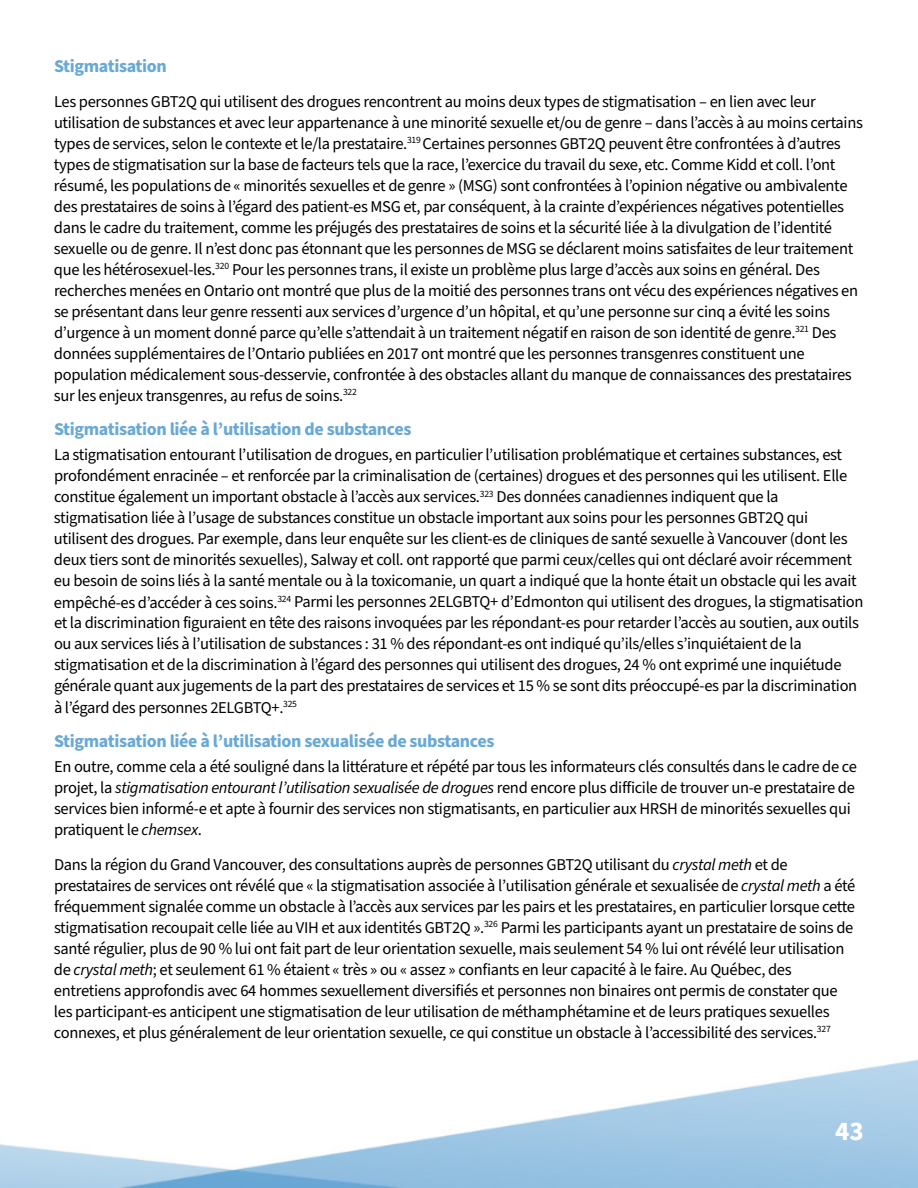
<style>
.page{position:relative;width:918px;height:1188px;background:#fff}
.page>*{position:absolute;margin:0;border:0;box-sizing:border-box;transform-origin:0 0}
.t1{font:700 27px "Source Sans Pro";color:#fff}
.t2{font:700 18px "Source Sans Pro";letter-spacing:-.02em;color:#69a9d4}
.t3{font:16.5px/21px "Source Sans Pro";letter-spacing:-.02em;color:#000}
.s1{font-style:italic}
</style>
<div class="page">
<img style="left:0;top:1059px;width:918px;height:129px">
<p class="t2" style="left:54px;top:54px;width:114px">Stigmatisation</p>
<p class="t3" style="left:54px;top:91px;width:811px">Les personnes GBT2Q qui utilisent des drogues rencontrent au moins deux types de stigmatisation – en lien avec leur utilisation de substances et avec leur appartenance à une minorité sexuelle et/ou de genre – dans l’accès à au moins certains types de services, selon le contexte et le/la prestataire.<sup>319</sup> Certaines personnes GBT2Q peuvent être confrontées à d’autres types de stigmatisation sur la base de facteurs tels que la race, l’exercice du travail du sexe, etc. Comme Kidd et coll. l’ont résumé, les populations de « minorités sexuelles et de genre » (MSG) sont confrontées à l’opinion négative ou ambivalente des prestataires de soins à l’égard des patient-es MSG et, par conséquent, à la crainte d’expériences négatives potentielles dans le cadre du traitement, comme les préjugés des prestataires de soins et la sécurité liée à la divulgation de l’identité sexuelle ou de genre. Il n’est donc pas étonnant que les personnes de MSG se déclarent moins satisfaites de leur traitement que les hétérosexuel-les.<sup>320</sup> Pour les personnes trans, il existe un problème plus large d’accès aux soins en général. Des recherches menées en Ontario ont montré que plus de la moitié des personnes trans ont vécu des expériences négatives en se présentant dans leur genre ressenti aux services d’urgence d’un hôpital, et qu’une personne sur cinq a évité les soins d’urgence à un moment donné parce qu’elle s’attendait à un traitement négatif en raison de son identité de genre.<sup>321</sup> Des données supplémentaires de l’Ontario publiées en 2017 ont montré que les personnes transgenres constituent une population médicalement sous-desservie, confrontée à des obstacles allant du manque de connaissances des prestataires sur les enjeux transgenres, au refus de soins.<sup>322</sup></p>
<p class="t2" style="left:54px;top:417px;width:359px">Stigmatisation liée à l’utilisation de substances</p>
<p class="t3" style="left:54px;top:445px;width:811px">La stigmatisation entourant l’utilisation de drogues, en particulier l’utilisation problématique et certaines substances, est profondément enracinée – et renforcée par la criminalisation de (certaines) drogues et des personnes qui les utilisent. Elle constitue également un important obstacle à l’accès aux services.<sup>323</sup> Des données canadiennes indiquent que la stigmatisation liée à l’usage de substances constitue un obstacle important aux soins pour les personnes GBT2Q qui utilisent des drogues. Par exemple, dans leur enquête sur les client-es de cliniques de santé sexuelle à Vancouver (dont les deux tiers sont de minorités sexuelles), Salway et coll. ont rapporté que parmi ceux/celles qui ont déclaré avoir récemment eu besoin de soins liés à la santé mentale ou à la toxicomanie, un quart a indiqué que la honte était un obstacle qui les avait empêché-es d’accéder à ces soins.<sup>324</sup> Parmi les personnes 2ELGBTQ+ d’Edmonton qui utilisent des drogues, la stigmatisation et la discrimination figuraient en tête des raisons invoquées par les répondant-es pour retarder l’accès au soutien, aux outils ou aux services liés à l’utilisation de substances : 31 % des répondant-es ont indiqué qu’ils/elles s’inquiétaient de la stigmatisation et de la discrimination à l’égard des personnes qui utilisent des drogues, 24 % ont exprimé une inquiétude générale quant aux jugements de la part des prestataires de services et 15 % se sont dits préoccupé-es par la discrimination à l’égard des personnes 2ELGBTQ+.<sup>325</sup></p>
<p class="t2" style="left:54px;top:729px;width:442px">Stigmatisation liée à l’utilisation sexualisée de substances</p>
<p class="t3" style="left:54px;top:757px;width:804px">En outre, comme cela a été souligné dans la littérature et répété par tous les informateurs clés consultés dans le cadre de ce projet, la <span class="s1">stigmatisation entourant l’utilisation sexualisée de drogues</span> rend encore plus difficile de trouver un-e prestataire de services bien informé-e et apte à fournir des services non stigmatisants, en particulier aux HRSH de minorités sexuelles qui pratiquent le <span class="s1">chemsex</span>.</p>
<p class="t3" style="left:54px;top:854px;width:803px">Dans la région du Grand Vancouver, des consultations auprès de personnes GBT2Q utilisant du <span class="s1">crystal meth</span> et de prestataires de services ont révélé que « la stigmatisation associée à l’utilisation générale et sexualisée de <span class="s1">crystal meth</span> a été fréquemment signalée comme un obstacle à l’accès aux services par les pairs et les prestataires, en particulier lorsque cette stigmatisation recoupait celle liée au VIH et aux identités GBT2Q ».<sup>326</sup> Parmi les participants ayant un prestataire de soins de santé régulier, plus de 90 % lui ont fait part de leur orientation sexuelle, mais seulement 54 % lui ont révélé leur utilisation de <span class="s1">crystal meth</span>; et seulement 61 % étaient « très » ou « assez » confiants en leur capacité à le faire. Au Québec, des entretiens approfondis avec 64 hommes sexuellement diversifiés et personnes non binaires ont permis de constater que les participant-es anticipent une stigmatisation de leur utilisation de méthamphétamine et de leurs pratiques sexuelles connexes, et plus généralement de leur orientation sexuelle, ce qui constitue un obstacle à l’accessibilité des services.<sup>327</sup></p>
<h1 class="t1" style="left:835px;top:1113px;width:30px">43</h1>
</div>
